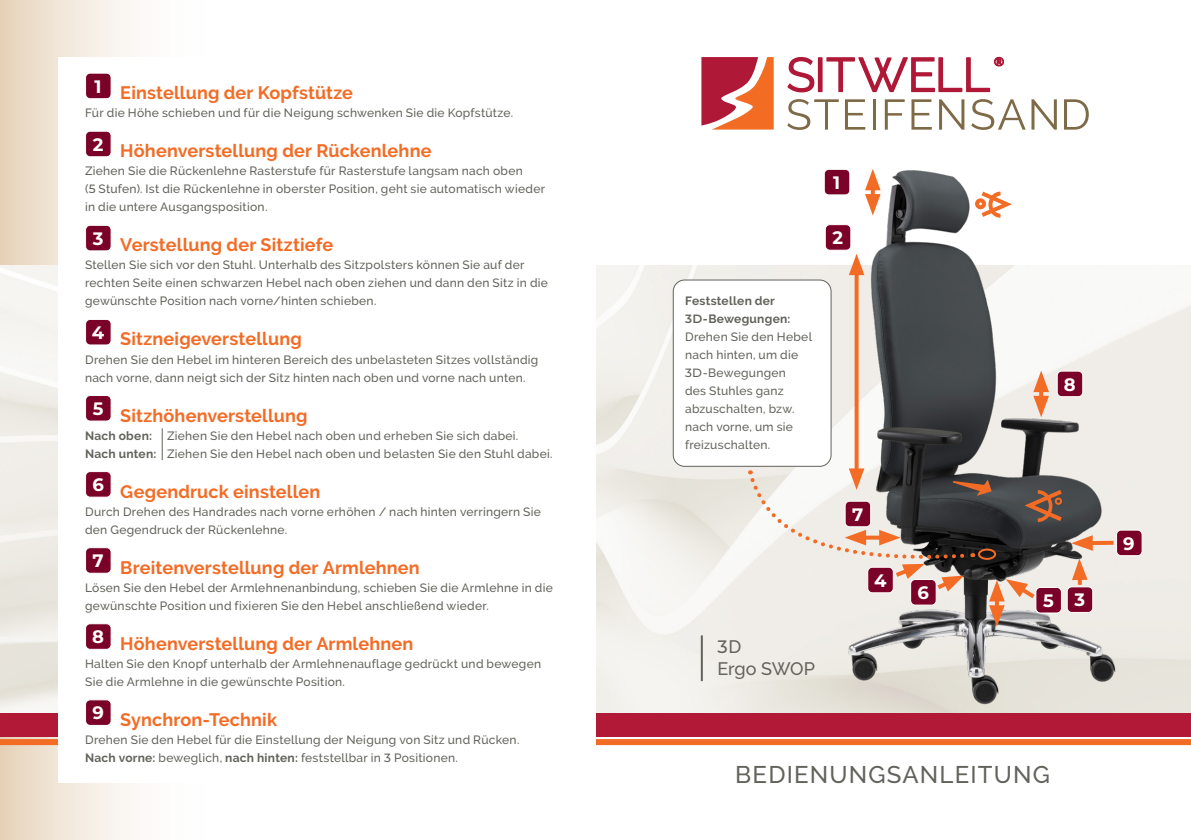
<style>
.page{position:relative;width:1191px;height:840px;background:#fff}
.page>*{position:absolute;margin:0;border:0;box-sizing:border-box;transform-origin:0 0}
.t1{font:500 24px "Raleway";letter-spacing:.05em;color:#63635c}
.t2{font:700 18px "Raleway";letter-spacing:.01em;color:#f36c26}
.t3{font:700 18px "Montserrat";color:#fff}
.t4{font:500 18px "Raleway";letter-spacing:-.005em;color:#63635c}
.t5{font:500 18px "Montserrat";color:#63635c}
.t6{font:500 12px/18px "Raleway";letter-spacing:.025em;color:#63635c}
.t7{font:700 12px "Raleway";letter-spacing:.025em;color:#63635c}
.s1{font-family:"Montserrat"}
.s2{font-weight:700}
.s3{font-family:"Montserrat";font-weight:600}
.s4{font-family:"Raleway"}
</style>
<div class="page">
<div style="left:0;top:0;width:214px;height:839px;background:linear-gradient(to right,#e9d7c1,#fff)"></div>
<img style="left:0;top:265px;width:1191px;height:447px">
<div style="left:0;top:712px;width:1191px;height:24px;background:#b11936"></div>
<svg style="left:0;top:738px;width:1191px;height:6px;fill:#f36c26"></svg>
<div style="left:58px;top:57px;width:537px;height:725px;background:#fff"></div>
<img style="left:819px;top:170px;width:310px;height:543px">
<svg style="left:854px;top:275px;width:4px;height:193px"></svg>
<svg style="left:848px;top:253px;width:16px;height:22px"></svg>
<div style="left:1085px;top:540px;width:28px;height:5px;background:#f36c26"></div>
<svg style="left:1033px;top:370px;width:16px;height:47px"></svg>
<svg style="left:865px;top:169px;width:15px;height:46px"></svg>
<div style="left:824px;top:169px;width:26px;height:26px;background:#7a0127;border-radius:5px"></div>
<div style="left:823px;top:169px;width:27px;height:26px;border:1px solid #fff;border-radius:5px"></div>
<div style="left:825px;top:224px;width:26px;height:26px;background:#7a0127;border-radius:5px"></div>
<div style="left:824px;top:224px;width:27px;height:26px;border:1px solid #fff;border-radius:5px"></div>
<div style="left:1066px;top:586px;width:27px;height:26px;border:1px solid #fff;border-radius:5px"></div>
<div style="left:1116px;top:530px;width:26px;height:25px;background:#7a0127;border-radius:5px"></div>
<div style="left:1116px;top:529px;width:26px;height:27px;border:1px solid #fff;border-radius:5px"></div>
<div style="left:1057px;top:371px;width:25px;height:25px;background:#7a0127;border-radius:5px"></div>
<div style="left:1056px;top:370px;width:27px;height:27px;border:1px solid #fff;border-radius:5px"></div>
<svg style="left:977px;top:188px;width:40px;height:32px"></svg>
<div style="left:975px;top:198px;width:11px;height:11px;border:4px solid #f36c26;border-radius:50%"></div>
<div style="left:673px;top:280px;width:158px;height:186px;background:#fff;border-radius:11px"></div>
<div style="left:673px;top:279px;width:158px;height:187px;border:1px solid #63635c;border-radius:11px"></div>
<svg style="left:747px;top:468px;width:345px;height:158px;background:#a69793"></svg>
<svg style="left:701px;top:57px;width:72px;height:72px"></svg>
<svg style="left:787px;top:57px;width:28px;height:36px"></svg>
<div style="left:818px;top:57px;width:4px;height:35px;border:1px solid #af1836"></div>
<svg style="left:826px;top:57px;width:177px;height:36px"></svg>
<svg style="left:787px;top:99px;width:51px;height:31px"></svg>
<svg style="left:845px;top:99px;width:20px;height:31px"></svg>
<hr style="left:872px;top:99px;width:3px;height:31px;background:#7f6a47">
<svg style="left:884px;top:99px;width:20px;height:31px"></svg>
<svg style="left:911px;top:99px;width:20px;height:31px"></svg>
<svg style="left:939px;top:99px;width:25px;height:31px"></svg>
<svg style="left:971px;top:99px;width:54px;height:31px"></svg>
<svg style="left:1031px;top:99px;width:25px;height:31px"></svg>
<svg style="left:1064px;top:99px;width:24px;height:31px"></svg>
<hr style="left:701px;top:635px;width:2px;height:45px;background:#63635c">
<div style="left:86px;top:73px;width:25px;height:26px;background:#7a0127;border-radius:5px"></div>
<div style="left:85px;top:73px;width:27px;height:26px;border:1px solid #fff;border-radius:5px"></div>
<div style="left:86px;top:131px;width:25px;height:26px;background:#7a0127;border-radius:5px"></div>
<div style="left:85px;top:131px;width:27px;height:26px;border:1px solid #fff;border-radius:5px"></div>
<div style="left:86px;top:225px;width:25px;height:26px;background:#7a0127;border-radius:5px"></div>
<div style="left:85px;top:225px;width:27px;height:26px;border:1px solid #fff;border-radius:5px"></div>
<div style="left:86px;top:319px;width:25px;height:26px;background:#7a0127;border-radius:5px"></div>
<div style="left:85px;top:319px;width:27px;height:26px;border:1px solid #fff;border-radius:5px"></div>
<div style="left:86px;top:395px;width:25px;height:26px;background:#7a0127;border-radius:5px"></div>
<div style="left:85px;top:395px;width:27px;height:26px;border:1px solid #fff;border-radius:5px"></div>
<div style="left:86px;top:471px;width:25px;height:26px;background:#7a0127;border-radius:5px"></div>
<div style="left:85px;top:471px;width:27px;height:26px;border:1px solid #fff;border-radius:5px"></div>
<div style="left:86px;top:547px;width:25px;height:26px;background:#7a0127;border-radius:5px"></div>
<div style="left:85px;top:547px;width:27px;height:26px;border:1px solid #fff;border-radius:5px"></div>
<div style="left:86px;top:623px;width:25px;height:26px;background:#7a0127;border-radius:5px"></div>
<div style="left:85px;top:623px;width:27px;height:26px;border:1px solid #fff;border-radius:5px"></div>
<div style="left:86px;top:699px;width:25px;height:26px;background:#7a0127;border-radius:5px"></div>
<div style="left:85px;top:699px;width:27px;height:26px;border:1px solid #fff;border-radius:5px"></div>
<hr style="left:162px;top:428px;width:1px;height:32px;background:#63635c">
<p class="t3" style="left:95px;top:73px;width:9px">1</p>
<p class="t2" style="left:120px;top:82px;width:234px">Einstellung der Kopfstütze</p>
<p class="t6" style="left:85px;top:104px;width:429px">Für die Höhe schieben und für die Neigung schwenken Sie die Kopfstütze.</p>
<p class="t3" style="left:93px;top:131px;width:12px">2</p>
<p class="t2" style="left:120px;top:140px;width:313px">Höhenverstellung der Rückenlehne</p>
<p class="t6" style="left:85px;top:162px;width:461px">Ziehen Sie die Rückenlehne Rasterstufe für Rasterstufe langsam nach oben<br>(<span class="s1">5</span> Stufen). Ist die Rückenlehne in oberster Position, geht sie automatisch wieder in die untere Ausgangsposition.</p>
<p class="t3" style="left:93px;top:225px;width:12px">3</p>
<p class="t2" style="left:120px;top:234px;width:215px">Verstellung der Sitztiefe</p>
<p class="t6" style="left:85px;top:256px;width:464px">Stellen Sie sich vor den Stuhl. Unterhalb des Sitzpolsters können Sie auf der rechten Seite einen schwarzen Hebel nach oben ziehen und dann den Sitz in die gewünschte Position nach vorne/hinten schieben.</p>
<p class="t3" style="left:92px;top:319px;width:14px">4</p>
<p class="t2" style="left:120px;top:328px;width:183px">Sitzneigeverstellung</p>
<p class="t6" style="left:85px;top:350px;width:455px">Drehen Sie den Hebel im hinteren Bereich des unbelasteten Sitzes vollständig nach vorne, dann neigt sich der Sitz hinten nach oben und vorne nach unten.</p>
<p class="t3" style="left:93px;top:395px;width:12px">5</p>
<p class="t2" style="left:120px;top:404px;width:189px">Sitzhöhenverstellung</p>
<p class="t7" style="left:85px;top:428px;width:68px">Nach oben:</p>
<p class="t6" style="left:167px;top:426px;width:353px">Ziehen Sie den Hebel nach oben und erheben Sie sich dabei.</p>
<p class="t6" style="left:85px;top:444px;width:469px"><span class="s2">Nach unten:</span> Ziehen Sie den Hebel nach oben und belasten Sie den Stuhl dabei.</p>
<p class="t3" style="left:92px;top:471px;width:13px">6</p>
<p class="t2" style="left:120px;top:480px;width:202px">Gegendruck einstellen</p>
<p class="t6" style="left:85px;top:502px;width:457px">Durch Drehen des Handrades nach vorne erhöhen / nach hinten verringern Sie den Gegendruck der Rückenlehne.</p>
<p class="t3" style="left:92px;top:547px;width:13px">7</p>
<p class="t2" style="left:120px;top:556px;width:301px">Breitenverstellung der Armlehnen</p>
<p class="t6" style="left:85px;top:578px;width:469px">Lösen Sie den Hebel der Armlehnenanbindung, schieben Sie die Armlehne in die gewünschte Position und fixieren Sie den Hebel anschließend wieder.</p>
<p class="t3" style="left:92px;top:623px;width:13px">8</p>
<p class="t2" style="left:120px;top:632px;width:295px">Höhenverstellung der Armlehnen</p>
<p class="t6" style="left:85px;top:654px;width:457px">Halten Sie den Knopf unterhalb der Armlehnenauflage gedrückt und bewegen<br>Sie die Armlehne in die gewünschte Position.</p>
<p class="t3" style="left:92px;top:699px;width:13px">9</p>
<p class="t2" style="left:120px;top:708px;width:158px">Synchron-Technik</p>
<p class="t6" style="left:85px;top:730px;width:436px">Drehen Sie den Hebel für die Einstellung der Neigung von Sitz und Rücken.</p>
<p class="t6" style="left:85px;top:748px;width:374px"><span class="s2">Nach vorne:</span> beweglich, <span class="s2">nach hinten:</span> feststellbar in <span class="s1">3</span> Positionen.</p>
<p class="t3" style="left:833px;top:169px;width:9px">1</p>
<p class="t3" style="left:832px;top:224px;width:12px">2</p>
<p class="t6" style="left:685px;top:291px;width:128px"><span class="s2">Feststellen der<br></span><span class="s3">3D</span><span class="s2">-Bewegungen:<br></span>Drehen Sie den Hebel nach hinten, um die<br><span class="s1">3D</span>-Bewegungen<br>des Stuhles ganz abzuschalten, bzw. nach vorne, um sie freizuschalten.</p>
<p class="t5" style="left:717px;top:633px;width:26px">3<span class="s4">D</span></p>
<p class="t4" style="left:717px;top:657px;width:99px">Ergo SWOP</p>
<p class="t3" style="left:852px;top:501px;width:13px">7</p>
<p class="t3" style="left:874px;top:567px;width:14px">4</p>
<p class="t3" style="left:917px;top:579px;width:13px">6</p>
<p class="t3" style="left:1063px;top:371px;width:13px">8</p>
<p class="t3" style="left:1043px;top:587px;width:12px">5</p>
<p class="t3" style="left:1074px;top:586px;width:12px">3</p>
<p class="t1" style="left:735px;top:760px;width:316px">BEDIENUNGSANLEITUNG</p>
<p class="t3" style="left:1123px;top:530px;width:13px">9</p>
</div>
